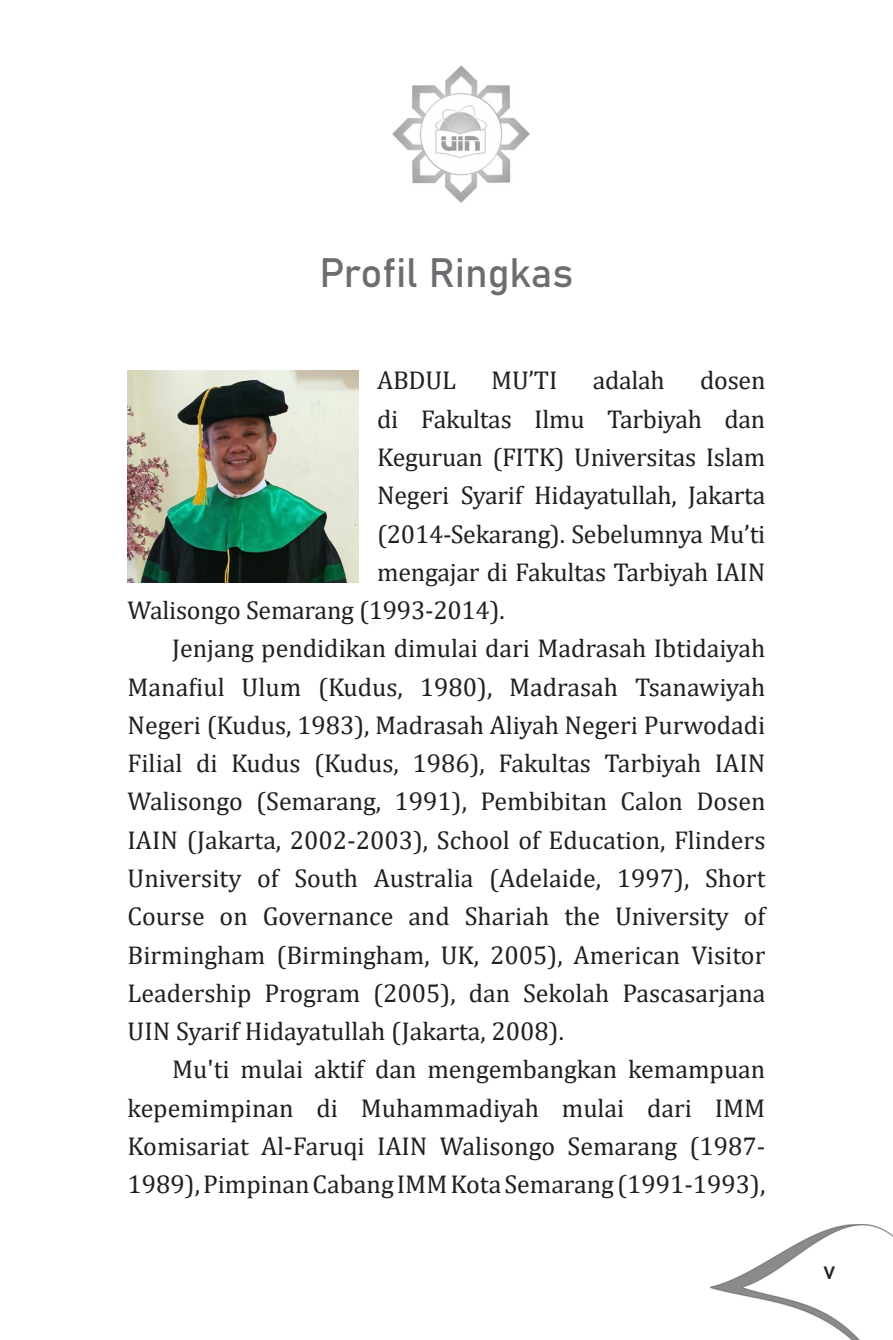
<style>
.page{position:relative;width:893px;height:1340px;background:#fff}
.page>*{position:absolute;margin:0;border:0;box-sizing:border-box;transform-origin:0 0}
.Judul{font:40.5px "Bahnschrift";color:#6c6d70}
.BODY_TEXT{font:25.88px/38.2px "Cambria";color:#231f20;text-align:justify}
.BODY_0{font:25.88px "Cambria";letter-spacing:-.01em;color:#231f20}
.t1{font:24.75px "Bahnschrift";color:#231f20}
</style>
<div class="page">
<img style="left:711px;top:1224px;width:182px;height:115px">
<img style="left:393px;top:65px;width:137px;height:137px">
<img style="left:128px;top:370px;width:230px;height:212px">
<p class="Judul" style="left:319px;top:242px;width:256px">Profil Ringkas</p>
<p class="BODY_0" style="left:377px;top:365px;width:80px">ABDUL</p>
<p class="BODY_0" style="left:491px;top:365px;width:68px">MU’TI</p>
<p class="BODY_0" style="left:593px;top:365px;width:74px">adalah</p>
<p class="BODY_0" style="left:700px;top:365px;width:67px">dosen</p>
<p class="BODY_0" style="left:377px;top:403px;width:390px">di Fakultas Ilmu Tarbiyah dan</p>
<p class="BODY_0" style="left:377px;top:442px;width:390px">Keguruan (FITK) Universitas Islam</p>
<p class="BODY_0" style="left:377px;top:480px;width:390px">Negeri Syarif Hidayatullah, Jakarta</p>
<p class="BODY_0" style="left:377px;top:518px;width:390px">(2014-Sekarang). Sebelumnya Mu’ti</p>
<p class="BODY_0" style="left:377px;top:556px;width:390px">mengajar di Fakultas Tarbiyah IAIN</p>
<p class="BODY_0" style="left:128px;top:595px;width:379px">Walisongo Semarang (1993-2014).</p>
<p class="BODY_TEXT" style="left:128px;top:629px;width:639px;text-indent:45px">Jenjang pendidikan dimulai dari Madrasah Ibtidaiyah Manafiul Ulum (Kudus, 1980), Madrasah Tsanawiyah Negeri (Kudus, 1983), Madrasah Aliyah Negeri Purwodadi Filial di Kudus (Kudus, 1986), Fakultas Tarbiyah IAIN Walisongo (Semarang, 1991), Pembibitan Calon Dosen IAIN (Jakarta, 2002-2003), School of Education, Flinders University of South Australia (Adelaide, 1997), Short Course on Governance and Shariah the University of Birmingham (Birmingham, UK, 2005), American Visitor Leadership Program (2005), dan Sekolah Pascasarjana UIN Syarif Hidayatullah (Jakarta, 2008).</p>
<p class="BODY_TEXT" style="left:128px;top:1050px;width:639px;text-indent:45px">Mu'ti mulai aktif dan mengembangkan kemampuan kepemimpinan di Muhammadiyah mulai dari IMM Komisariat Al-Faruqi IAIN Walisongo Semarang (1987- 1989), Pimpinan Cabang IMM Kota Semarang (1991-1993),</p>
<p class="t1" style="left:823px;top:1251px;width:14px">v</p>
</div>
